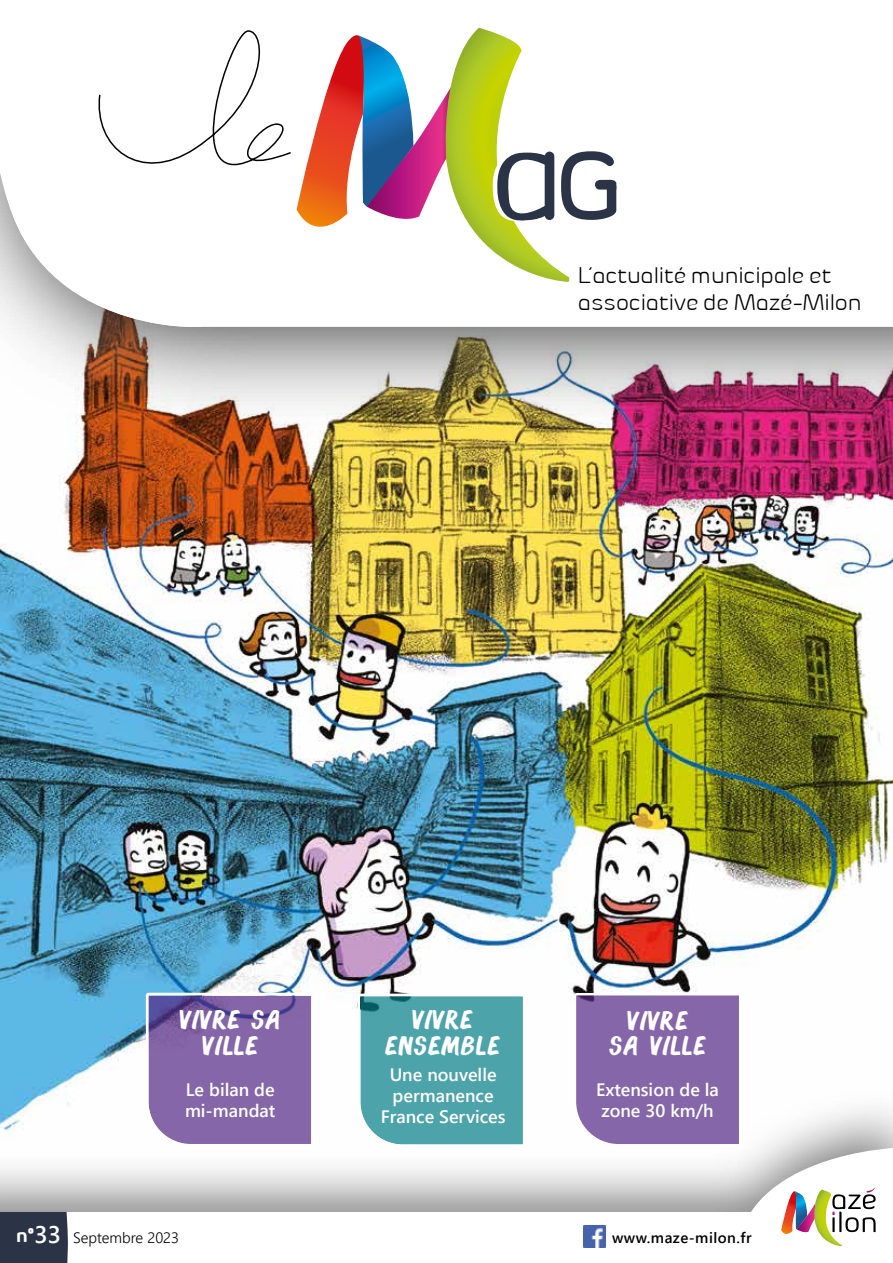
<style>
.page{position:relative;width:893px;height:1263px;background:#fff}
.page>*{position:absolute;margin:0;border:0;box-sizing:border-box;transform-origin:0 0}
.t1{font:23.7px/25.5px "Bonoco";letter-spacing:.03em;color:#fff;text-align:center}
.t2{font:300 22.5px/27px "Byom";letter-spacing:.02em;color:#000}
.t3{font:18px/21px "Webly Sleek UI Semibold";color:#fff}
.t4{font:15px "Webly Sleek UI Semibold";letter-spacing:.03em;color:#000}
.t5{font:15px "Webly Sleek UI Semilight";color:#000}
.s1{font-family:"Byom";font-weight:700;font-size:19.8px;color:#fff}
.s2{font-family:"Webly Sleek UI Semibold";font-size:24px;color:#fff}
</style>
<div class="page">
<img style="left:0;top:433px;width:893px;height:655px">
<div style="left:0;top:1088px;width:893px;height:175px;background:#000;opacity:.51"></div>
<svg style="left:0;top:1148px;width:573px;height:64px"></svg>
<div style="left:0;top:1212px;width:893px;height:51px;background:#fff"></div>
<div style="left:0;top:0;width:893px;height:433px;background:#000;opacity:.75"></div>
<svg style="left:203px;top:0;width:690px;height:327px"></svg>
<svg style="left:0;top:0;width:203px;height:335px"></svg>
<svg style="left:93px;top:28px;width:525px;height:254px"></svg>
<svg style="left:573px;top:991px;width:320px;height:257px"></svg>
<svg style="left:144px;top:991px;width:171px;height:157px;background:#8d74af"></svg>
<svg style="left:356px;top:992px;width:171px;height:156px;background:#5fadb2"></svg>
<div style="left:0;top:1212px;width:68px;height:51px;background:#2b3446"></div>
<p class="t2" style="left:578px;top:262px;width:284px">L’actualité municipale et associative de Mazé-Milon</p>
<h1 class="t1" style="left:180px;top:1006px;width:103px">VIVRE SA<br>VILLE</h1>
<p class="t3" style="left:185px;top:1078px;width:92px">Le bilan de mi-mandat</p>
<p class="t5" style="left:16px;top:1226px;width:165px"><span class="s1">n°</span><span class="s2">33</span> Septembre 2023</p>
<h1 class="t1" style="left:385px;top:1005px;width:116px">VIVRE<br>ENSEMBLE</h1>
<p class="t3" style="left:381px;top:1063px;width:126px;text-align:center">Une nouvelle permanence<br>France Services</p>
<h1 class="t1" style="left:610px;top:1006px;width:98px">VIVRE<br>SA VILLE</h1>
<p class="t3" style="left:596px;top:1078px;width:124px">Extension de la zone 30 km/h</p>
<p class="t4" style="left:612px;top:1226px;width:141px">www.maze-milon.fr</p>
</div>
